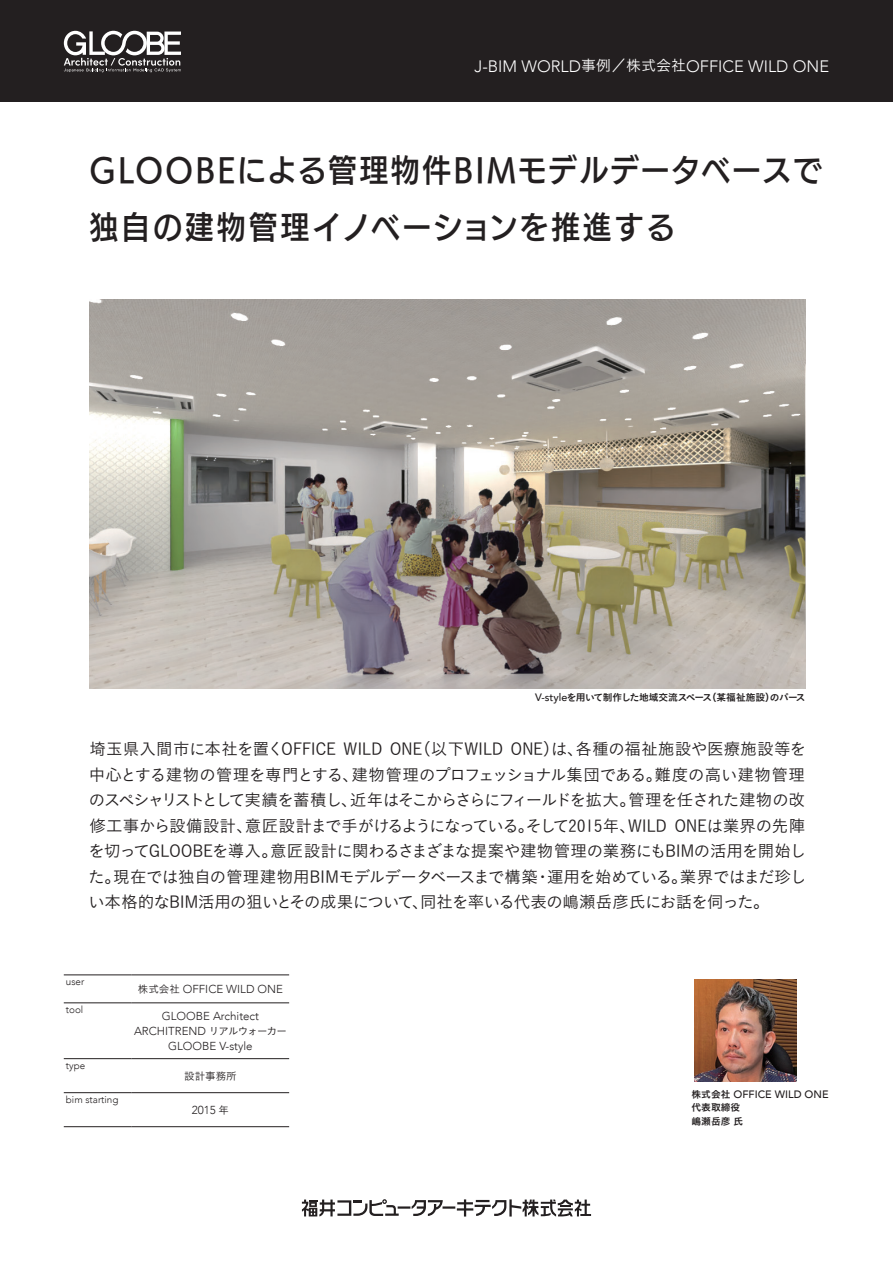
<style>
.page{position:relative;width:893px;height:1263px;background:#fff}
.page>*{position:absolute;margin:0;border:0;box-sizing:border-box;transform-origin:0 0}
.キャッチ{font:31.5px "UD Kakugo Large Pr 6 N DB";letter-spacing:.06em;color:#231f20;scale:.92 1}
.キャッチ-2{font:31.5px "UD Kakugo Large Pr 6 N DB";letter-spacing:.08em;color:#231f20;scale:.92 1}
.リード{font:16.5px/25.5px "Koburina Go Std W3";letter-spacing:-.035em;color:#231f20;text-align:justify}
.t1{font:300 16.5px "Avenir";color:#fff}
.会社情報{font:300 11.55px "Avenir";color:#231f20}
.キャプション{font:500 10.8px "Avenir";color:#231f20}
.会社情報-2{font:10.5px "Koburina Go Std W3";color:#231f20}
.会社情報-3{font:300 9.9px "Avenir";color:#231f20}
.キャプション-2{font:9.75px "Koburina Go Std W6";letter-spacing:-.05em;color:#231f20}
.キャプション-3{font:9.75px "Koburina Go Std W6";color:#231f20}
.s1{font-family:"Koburina Go Std W3";font-weight:400;font-size:15px}
.s2{font-family:"Avenir";font-weight:500;font-size:10.8px}
.s3{font-family:"Koburina Go Std W3";font-weight:400;font-size:10.5px}
.s4{font-family:"Koburina Go Std W6";font-weight:400;font-size:9.75px}
</style>
<div class="page">
<div style="left:0;top:0;width:893px;height:102px;background:#231f20"></div>
<svg style="left:64px;top:31px;width:117px;height:41px"></svg>
<img style="left:89px;top:299px;width:716px;height:389px">
<hr style="left:64px;top:975px;width:68px;height:1px;background:#231f20">
<hr style="left:132px;top:975px;width:157px;height:1px;background:#231f20">
<hr style="left:64px;top:1002px;width:68px;height:1px;background:#231f20">
<hr style="left:132px;top:1002px;width:157px;height:1px;background:#231f20">
<hr style="left:64px;top:1058px;width:68px;height:1px;background:#231f20">
<hr style="left:132px;top:1058px;width:157px;height:1px;background:#231f20">
<hr style="left:64px;top:1092px;width:68px;height:1px;background:#231f20">
<hr style="left:132px;top:1092px;width:157px;height:1px;background:#231f20">
<hr style="left:64px;top:1126px;width:68px;height:1px;background:#231f20">
<hr style="left:132px;top:1126px;width:157px;height:1px;background:#231f20">
<svg style="left:302px;top:1199px;width:289px;height:17px"></svg>
<img style="left:694px;top:979px;width:102px;height:102px">
<p class="t1" style="left:474px;top:56px;width:356px">J-BIM WORLD<span class="s1">事例／株式会社</span>OFFICE WILD ONE</p>
<p class="キャッチ" style="left:89px;top:153px;width:798px">GLOOBEによる管理物件BIMモデルデータベースで</p>
<p class="キャッチ-2" style="left:89px;top:210px;width:638px">独自の建物管理イノベーションを推進する</p>
<p class="キャプション-2" style="left:535px;top:690px;width:272px"><span class="s2">V-style</span>を用いて制作した地域交流スペース（某福祉施設）のパース</p>
<p class="リード" style="left:88px;top:736px;width:719px">埼玉県入間市に本社を置くOFFICE WILD ONE（以下WILD ONE）は、各種の福祉施設や医療施設等を中心とする建物の管理を専門とする、建物管理のプロフェッショナル集団である。難度の高い建物管理のスペシャリストとして実績を蓄積し、近年はそこからさらにフィールドを拡大。管理を任された建物の改修工事から設備設計、意匠設計まで手がけるようになっている。そして2015年、WILD ONEは業界の先陣を切ってGLOOBEを導入。意匠設計に関わるさまざまな提案や建物管理の業務にもBIMの活用を開始した。現在では独自の管理建物用BIMモデルデータベースまで構築・運用を始めている。業界ではまだ珍しい本格的なBIM活用の狙いとその成果について、同社を率いる代表の嶋瀬岳彦氏にお話を伺った。</p>
<p class="会社情報-3" style="left:66px;top:976px;width:20px">user</p>
<p class="会社情報" style="left:138px;top:982px;width:147px"><span class="s3">株式会社</span> OFFICE WILD ONE</p>
<p class="会社情報-3" style="left:66px;top:1004px;width:19px">tool</p>
<p class="会社情報" style="left:162px;top:1009px;width:99px">GLOOBE Architect</p>
<p class="会社情報" style="left:134px;top:1024px;width:154px">ARCHITREND <span class="s3">リアルウォーカー</span></p>
<p class="会社情報" style="left:168px;top:1039px;width:86px">GLOOBE V-style</p>
<p class="会社情報-3" style="left:66px;top:1059px;width:21px">type</p>
<p class="会社情報-2" style="left:184px;top:1068px;width:54px">設計事務所</p>
<p class="会社情報-3" style="left:66px;top:1094px;width:54px">bim starting</p>
<p class="会社情報" style="left:192px;top:1103px;width:39px">2015 <span class="s3">年</span></p>
<p class="キャプション" style="left:691px;top:1085px;width:139px"><span class="s4">株式会社</span> OFFICE WILD ONE</p>
<p class="キャプション-3" style="left:691px;top:1100px;width:50px">代表取締役</p>
<p class="キャプション-3" style="left:691px;top:1113px;width:53px">嶋瀬岳彦氏</p>
</div>
